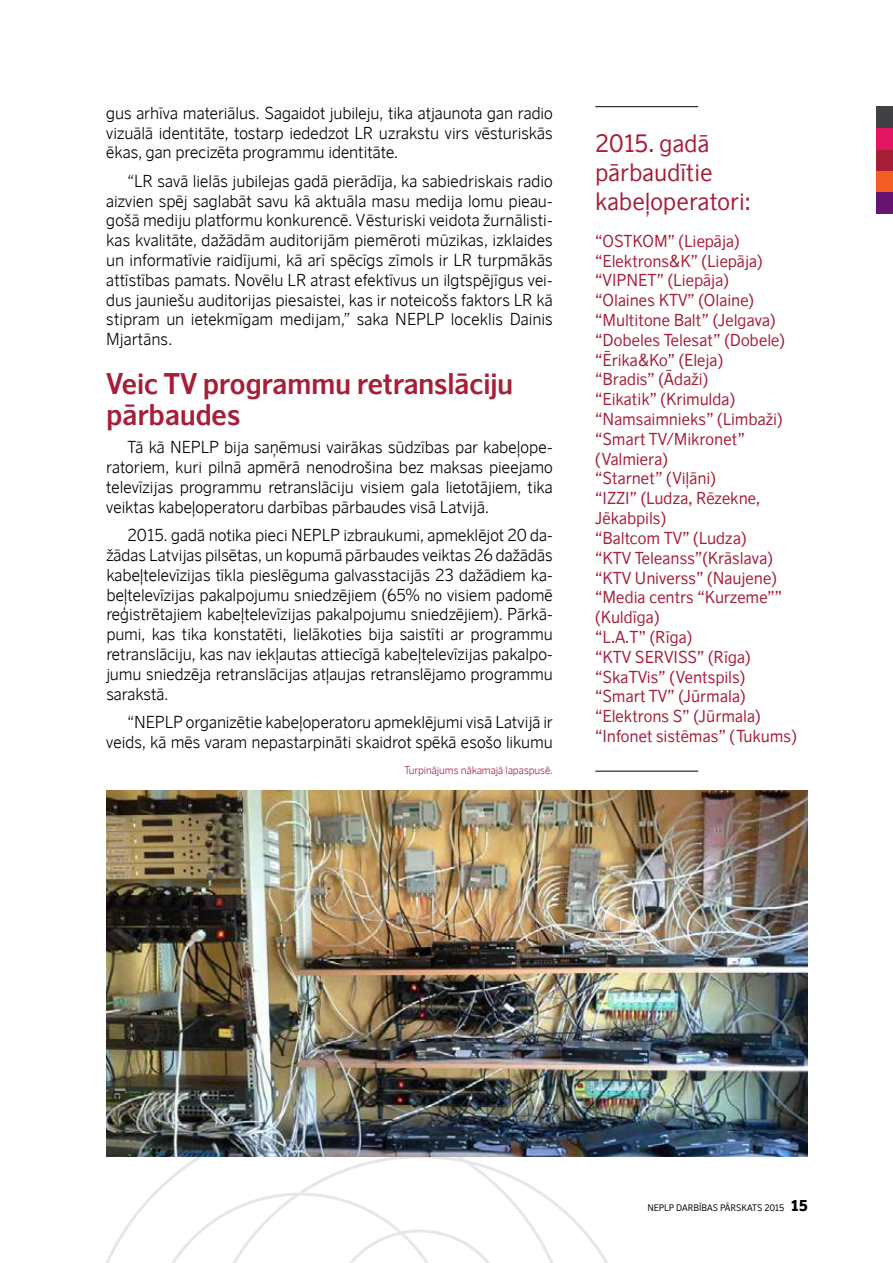
<style>
.page{position:relative;width:893px;height:1263px;background:#fff}
.page>*{position:absolute;margin:0;border:0;box-sizing:border-box;transform-origin:0 0}
.t1{font:700 28.5px/31.5px "Scandinavian Balt";letter-spacing:-.015em;color:#a71e39}
.t2{font:24px/28.8px "Scandinavian Balt";color:#a71e39}
.t3{font:300 16.5px/19.8px "Scandinavian Balt";color:#000;text-align:justify}
.t4{font:16.5px/19.8px "Scandinavian Balt";color:#a71e39}
.t5{font:300 10.5px "Scandinavian Balt";color:#a71e39}
.t6{font:9px "Scandinavian Balt";color:#000}
.s1{font-weight:900;font-size:15px}
</style>
<div class="page">
<div style="left:876px;top:192px;width:17px;height:22px;background:#65146f"></div>
<div style="left:876px;top:171px;width:17px;height:21px;background:#f15d22"></div>
<div style="left:876px;top:149px;width:17px;height:22px;background:#a71e39"></div>
<div style="left:876px;top:128px;width:17px;height:21px;background:#e21762"></div>
<div style="left:876px;top:106px;width:17px;height:22px;background:#414042"></div>
<svg style="left:106px;top:1157px;width:96px;height:106px"></svg>
<svg style="left:300px;top:1157px;width:308px;height:106px"></svg>
<svg style="left:149px;top:1192px;width:362px;height:71px"></svg>
<hr style="left:595px;top:771px;width:103px;height:1px;background:#000">
<hr style="left:595px;top:106px;width:103px;height:1px;background:#000">
<img style="left:106px;top:791px;width:702px;height:366px">
<p class="t3" style="left:106px;top:103px;width:448px">gus arhīva materiālus. Sagaidot jubileju, tika atjaunota gan radio vizuālā identitāte, tostarp iededzot LR uzrakstu virs vēsturiskās ēkas, gan precizēta programmu identitāte.</p>
<p class="t3" style="left:106px;top:171px;width:448px;text-indent:21px">“LR savā lielās jubilejas gadā pierādīja, ka sabiedriskais radio aizvien spēj saglabāt savu kā aktuāla masu medija lomu pieau&shy;gošā mediju platformu konkurencē. Vēsturiski veidota žurnālisti&shy;kas kvalitāte, dažādām auditorijām piemēroti mūzikas, izklaides un informatīvie raidījumi, kā arī spēcīgs zīmols ir LR turpmākās attīstības pamats. Novēlu LR atrast efektīvus un ilgtspējīgus vei&shy;dus jauniešu auditorijas piesaistei, kas ir noteicošs faktors LR kā stipram un ietekmīgam medijam,” saka NEPLP</p>
<p class="t3" style="left:451px;top:310px;width:103px">loceklis Dainis</p>
<p class="t3" style="left:106px;top:330px;width:67px">Mjartāns.</p>
<h1 class="t1" style="left:106px;top:369px;width:409px">Veic TV programmu retranslāciju pārbaudes</h1>
<p class="t3" style="left:128px;top:438px;width:65px">Tā kā NEPLP</p>
<p class="t3" style="left:106px;top:438px;width:448px;text-indent:118px">bija saņēmusi vairākas sūdzības par kabeļope&shy;ratoriem, kuri pilnā apmērā nenodrošina bez maksas pieejamo televīzijas programmu retranslāciju visiem gala lietotājiem, tika veiktas kabeļoperatoru darbības pārbaudes visā Latvijā.</p>
<p class="t3" style="left:128px;top:526px;width:186px">2015. gadā notika pieci NEPLP</p>
<p class="t3" style="left:106px;top:526px;width:448px;text-indent:237px">izbraukumi, apmeklējot 20 da&shy;žādas Latvijas pilsētas, un kopumā pārbaudes veiktas 26 dažādās kabeļtelevīzijas tīkla pieslēguma galvasstacijās 23 dažādiem ka&shy;beļtelevīzijas pakalpojumu sniedzējiem (65% no visiem padomē reģistrētajiem kabeļtelevīzijas pakalpojumu sniedzējiem). Pārkā&shy;pumi, kas tika konstatēti, lielākoties bija saistīti ar programmu retranslāciju, kas nav iekļautas attiecīgā kabeļtelevīzijas pakalpo&shy;jumu sniedzēja retranslācijas atļaujas retranslējamo programmu sarakstā.</p>
<p class="t3" style="left:128px;top:712px;width:29px">“NEPLP</p>
<p class="t3" style="left:106px;top:712px;width:448px;text-align:right">organizētie kabeļoperatoru apmeklējumi visā Latvijā ir<br>veids, kā mēs varam nepastarpināti skaidrot spēkā esošo likumu</p>
<p class="t5" style="left:404px;top:764px;width:150px">Turpinājums nākamajā lapaspusē.</p>
<h2 class="t2" style="left:595px;top:130px;width:157px">2015. gadā pārbaudītie kabeļoperatori:</h2>
<p class="t4" style="left:595px;top:231px;width:203px">“OSTKOM” (Liepāja) “Elektrons&amp;K” (Liepāja) “VIPNET” (Liepāja)<br>“Olaines KTV” (Olaine) “Multitone Balt” (Jelgava) “Dobeles Telesat” (Dobele) “Ērika&amp;Ko” (Eleja)<br>“Bradis” (Ādaži)<br>“Eikatik” (Krimulda) “Namsaimnieks” (Limbaži) “Smart TV/Mikronet” (Valmiera)<br>“Starnet” (Viļāni)<br>“IZZI” (Ludza, Rēzekne,<br>Jēkabpils)<br>“Baltcom TV” (Ludza)<br>“KTV Teleanss”(Krāslava) “KTV Universs” (Naujene) “Media centrs “Kurzeme”” (Kuldīga)<br>“L.A.T” (Rīga)<br>“KTV SERVISS” (Rīga) “SkaTVis” (Ventspils) “Smart TV” (Jūrmala) “Elektrons S” (Jūrmala) “Infonet sistēmas” (Tukums)</p>
<p class="t6" style="left:647px;top:1202px;width:162px">NEPLP DARBĪBAS PĀRSKATS 2015 <span class="s1">15</span></p>
</div>
